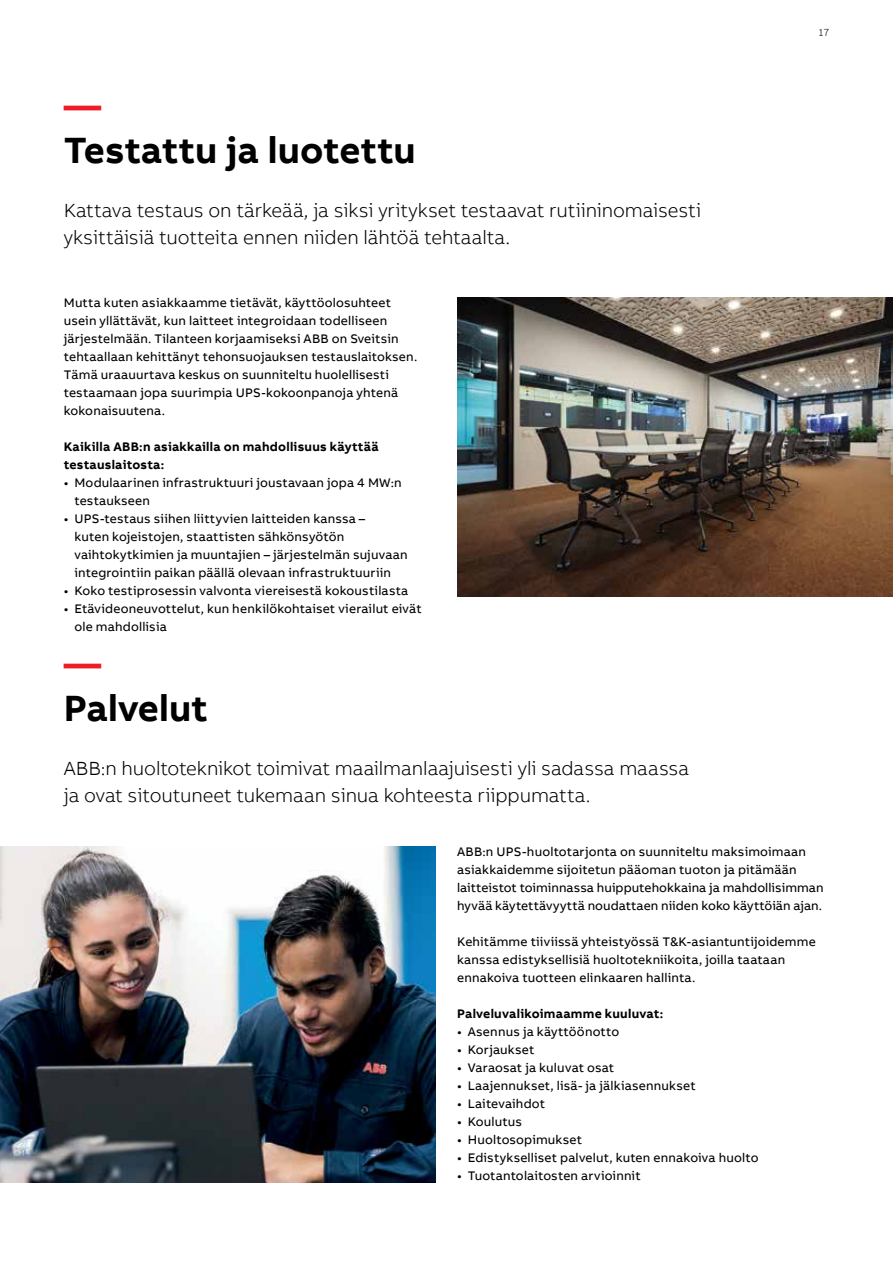
<style>
.page{position:relative;width:893px;height:1263px;background:#fff}
.page>*{position:absolute;margin:0;border:0;box-sizing:border-box;transform-origin:0 0}
.t1{font:700 37.5px "AB Bvoice";letter-spacing:-.005em;color:#000}
.t2{font:700 37.5px "AB Bvoice";color:#ed1c29}
.t3{font:300 19.5px/27px "AB Bvoice";letter-spacing:-.005em;color:#000}
.t4{font:12.75px/18px "AB Bvoice";letter-spacing:.015em;color:#000}
.t5{font:700 12.75px/18px "AB Bvoice";letter-spacing:.02em;color:#000}
.t6{font:300 10.5px "AB Bvoice";color:#000}
</style>
<div class="page">
<img style="left:457px;top:298px;width:436px;height:298px">
<img style="left:0;top:846px;width:436px;height:336px">
<h1 class="t2" style="left:64px;top:81px;width:39px">—</h1>
<h1 class="t1" style="left:64px;top:126px;width:353px">Testattu ja luotettu</h1>
<h2 class="t3" style="left:64px;top:197px;width:639px">Kattava testaus on tärkeää, ja siksi yritykset testaavat rutiininomaisesti yksittäisiä tuotteita ennen niiden lähtöä tehtaalta.</h2>
<p class="t4" style="left:64px;top:294px;width:355px">Mutta kuten asiakkaamme tietävät, käyttöolosuhteet usein yllättävät, kun laitteet integroidaan todelliseen järjestelmään. Tilanteen korjaamiseksi ABB on Sveitsin tehtaallaan kehittänyt tehonsuojauksen testauslaitoksen.<br>Tämä uraauurtava keskus on suunniteltu huolellisesti testaamaan jopa suurimpia UPS-kokoonpanoja yhtenä kokonaisuutena.</p>
<p class="t5" style="left:64px;top:438px;width:316px">Kaikilla ABB:n asiakkailla on mahdollisuus käyttää testauslaitosta:</p>
<p class="t4" style="left:74px;top:474px;width:329px;text-indent:-11px">• Modulaarinen infrastruktuuri joustavaan jopa 4 MW:n testaukseen</p>
<p class="t4" style="left:74px;top:510px;width:335px;text-indent:-11px">• UPS-testaus siihen liittyvien laitteiden kanssa –<br>kuten kojeistojen, staattisten sähkönsyötön vaihtokytkimien ja muuntajien – järjestelmän sujuvaan integrointiin paikan päällä olevaan infrastruktuuriin</p>
<p class="t4" style="left:64px;top:582px;width:346px">• Koko testiprosessin valvonta viereisestä kokoustilasta</p>
<p class="t4" style="left:74px;top:600px;width:349px;text-indent:-11px">• Etävideoneuvottelut, kun henkilökohtaiset vierailut eivät ole mahdollisia</p>
<h1 class="t2" style="left:64px;top:639px;width:39px">—</h1>
<h1 class="t1" style="left:64px;top:684px;width:146px">Palvelut</h1>
<h2 class="t3" style="left:64px;top:755px;width:627px">ABB:n huoltoteknikot toimivat maailmanlaajuisesti yli sadassa maassa ja ovat sitoutuneet tukemaan sinua kohteesta riippumatta.</h2>
<p class="t6" style="left:819px;top:26px;width:12px">17</p>
<p class="t4" style="left:457px;top:843px;width:368px">ABB:n UPS-huoltotarjonta on suunniteltu maksimoimaan asiakkaidemme sijoitetun pääoman tuoton ja pitämään laitteistot toiminnassa huipputehokkaina ja mahdollisimman hyvää käytettävyyttä noudattaen niiden koko käyttöiän ajan.</p>
<p class="t4" style="left:457px;top:933px;width:360px">Kehitämme tiiviissä yhteistyössä T&amp;K-asiantuntijoidemme kanssa edistyksellisiä huoltotekniikoita, joilla taataan ennakoiva tuotteen elinkaaren hallinta.</p>
<p class="t5" style="left:457px;top:1005px;width:208px">Palveluvalikoimaamme kuuluvat:</p>
<p class="t4" style="left:457px;top:1023px;width:164px">• Asennus ja käyttöönotto</p>
<p class="t4" style="left:457px;top:1041px;width:79px">• Korjaukset</p>
<p class="t4" style="left:457px;top:1059px;width:159px">• Varaosat ja kuluvat osat</p>
<p class="t4" style="left:457px;top:1077px;width:240px">• Laajennukset, lisä- ja jälkiasennukset</p>
<p class="t4" style="left:457px;top:1095px;width:89px">• Laitevaihdot</p>
<p class="t4" style="left:457px;top:1113px;width:67px">• Koulutus</p>
<p class="t4" style="left:457px;top:1131px;width:126px">• Huoltosopimukset</p>
<p class="t4" style="left:457px;top:1149px;width:303px">• Edistykselliset palvelut, kuten ennakoiva huolto</p>
<p class="t4" style="left:457px;top:1167px;width:185px">• Tuotantolaitosten arvioinnit</p>
</div>
